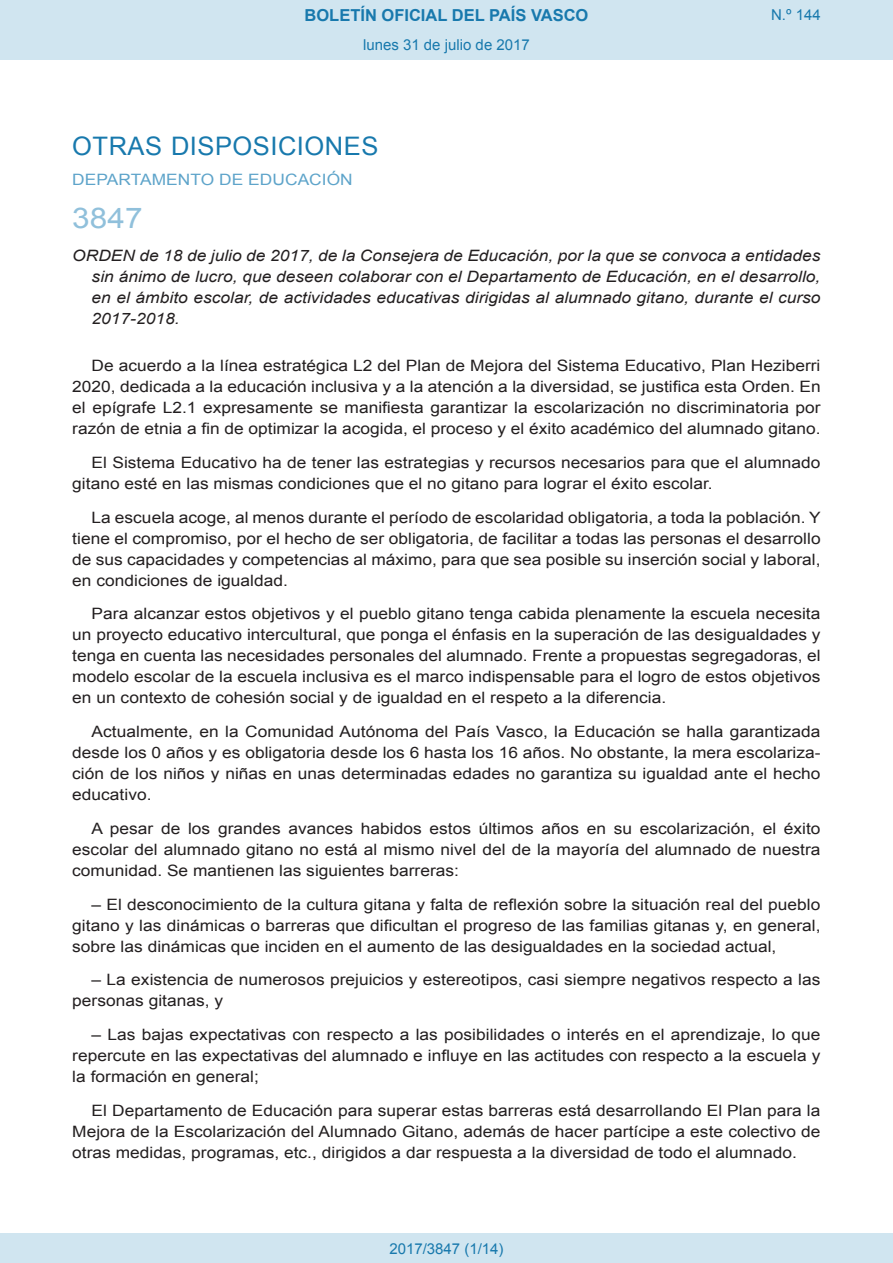
<style>
.page{position:relative;width:893px;height:1263px;background:#fff}
.page>*{position:absolute;margin:0;border:0;box-sizing:border-box;transform-origin:0 0}
.BOPVOrden{font:28.5px "Arial";color:#90c0db;scale:1.11 1}
.BOPVSeccion{font:25.5px "Arial";letter-spacing:.02em;color:#1879ad}
.t1{font:700 16.5px "Arial";color:#1879ad}
.BOPVDetalle{font:15.6px/21px "Arial";color:#231f20;text-align:justify;scale:1.11 1}
.BOPVTitulo{font:italic 15.6px/21px "Arial";color:#231f20;text-align:justify;scale:1.11 1}
.BOPVOrganismo{font:15.6px "Arial";letter-spacing:.005em;color:#5ea4ca;scale:1.11 1}
.Paginacion_Centro{font:15px "Arial";color:#1879ad}
</style>
<div class="page">
<div style="left:0;top:0;width:893px;height:60px;background:#d0e5f0"></div>
<div style="left:0;top:1233px;width:893px;height:30px;background:#d0e5f0"></div>
<p class="t1" style="left:305px;top:4px;width:285px">BOLETÍN OFICIAL DEL PAÍS VASCO</p>
<p class="Paginacion_Centro" style="left:363px;top:35px;width:168px">lunes 31 de julio de 2017</p>
<p class="Paginacion_Centro" style="left:771px;top:5px;width:51px">N.º 144</p>
<p class="BOPVSeccion" style="left:72px;top:129px;width:308px">OTRAS DISPOSICIONES</p>
<p class="BOPVOrganismo" style="left:72px;top:169px;width:254px">DEPARTAMENTO DE EDUCACIÓN</p>
<p class="BOPVOrden" style="left:72px;top:199px;width:65px">3847</p>
<p class="BOPVTitulo" style="left:92px;top:246px;width:658px;text-indent:-19px">ORDEN de 18 de julio de 2017, de la Consejera de Educación, por la que se convoca a entidades sin ánimo de lucro, que deseen colaborar con el Departamento de Educación, en el desarrollo, en el ámbito escolar, de actividades educativas dirigidas al alumnado gitano, durante el curso 2017-2018.</p>
<p class="BOPVDetalle" style="left:72px;top:355px;width:676px;text-indent:19px">De acuerdo a la línea estratégica L2 del Plan de Mejora del Sistema Educativo, Plan Heziberri 2020, dedicada a la educación inclusiva y a la atención a la diversidad, se justifica esta Orden. En el epígrafe L2.1 expresamente se manifiesta garantizar la escolarización no discriminatoria por razón de etnia a fin de optimizar la acogida, el proceso y el éxito académico del alumnado gitano.</p>
<p class="BOPVDetalle" style="left:72px;top:452px;width:676px;text-indent:19px">El Sistema Educativo ha de tener las estrategias y recursos necesarios para que el alumnado gitano esté en las mismas condiciones que el no gitano para lograr el éxito escolar.</p>
<p class="BOPVDetalle" style="left:72px;top:507px;width:676px;text-indent:19px">La escuela acoge, al menos durante el período de escolaridad obligatoria, a toda la población. Y tiene el compromiso, por el hecho de ser obligatoria, de facilitar a todas las personas el desarrollo de sus capacidades y competencias al máximo, para que sea posible su inserción social y laboral, en condiciones de igualdad.</p>
<p class="BOPVDetalle" style="left:72px;top:603px;width:676px;text-indent:19px">Para alcanzar estos objetivos y el pueblo gitano tenga cabida plenamente la escuela necesita un proyecto educativo intercultural, que ponga el énfasis en la superación de las desigualdades y tenga en cuenta las necesidades personales del alumnado. Frente a propuestas segregadoras, el modelo escolar de la escuela inclusiva es el marco indispensable para el logro de estos objetivos en un contexto de cohesión social y de igualdad en el respeto a la diferencia.</p>
<p class="BOPVDetalle" style="left:72px;top:721px;width:676px;text-indent:19px">Actualmente, en la Comunidad Autónoma del País Vasco, la Educación se halla garantizada desde los 0 años y es obligatoria desde los 6 hasta los 16 años. No obstante, la mera escolariza&shy;ción de los niños y niñas en unas determinadas edades no garantiza su igualdad ante el hecho educativo.</p>
<p class="BOPVDetalle" style="left:72px;top:818px;width:676px;text-indent:19px">A pesar de los grandes avances habidos estos últimos años en su escolarización, el éxito escolar del alumnado gitano no está al mismo nivel del de la mayoría del alumnado de nuestra comunidad. Se mantienen las siguientes barreras:</p>
<p class="BOPVDetalle" style="left:72px;top:894px;width:676px;text-indent:19px">– El desconocimiento de la cultura gitana y falta de reflexión sobre la situación real del pueblo gitano y las dinámicas o barreras que dificultan el progreso de las familias gitanas y, en general, sobre las dinámicas que inciden en el aumento de las desigualdades en la sociedad actual,</p>
<p class="BOPVDetalle" style="left:72px;top:969px;width:675px;text-indent:19px">– La existencia de numerosos prejuicios y estereotipos, casi siempre negativos respecto a las personas gitanas, y</p>
<p class="BOPVDetalle" style="left:72px;top:1024px;width:676px;text-indent:19px">– Las bajas expectativas con respecto a las posibilidades o interés en el aprendizaje, lo que repercute en las expectativas del alumnado e influye en las actitudes con respecto a la escuela y la formación en general;</p>
<p class="BOPVDetalle" style="left:72px;top:1100px;width:676px;text-indent:19px">El Departamento de Educación para superar estas barreras está desarrollando El Plan para la Mejora de la Escolarización del Alumnado Gitano, además de hacer partícipe a este colectivo de otras medidas, programas, etc., dirigidos a dar respuesta a la diversidad de todo el alumnado.</p>
<p class="Paginacion_Centro" style="left:389px;top:1238px;width:116px">2017/3847 (1/14)</p>
</div>
